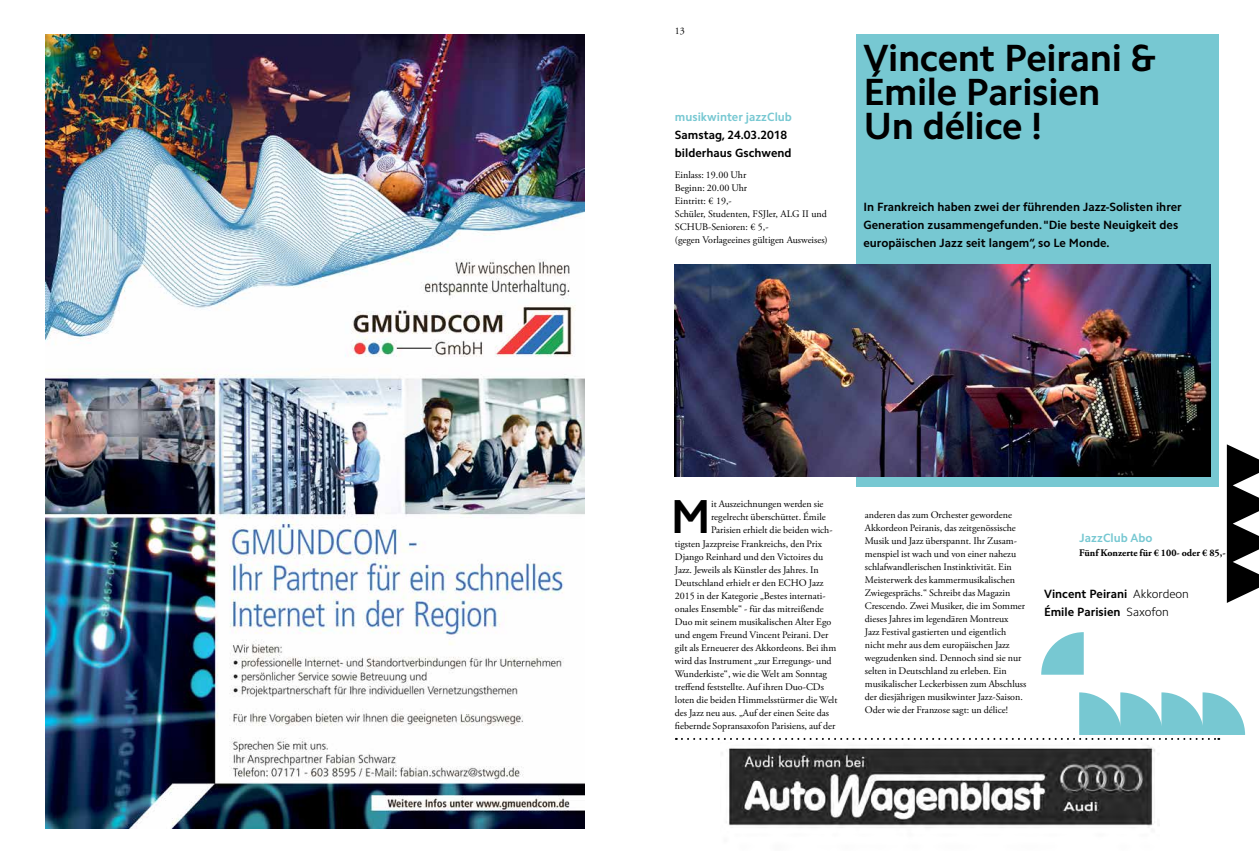
<style>
.page{position:relative;width:1259px;height:857px;background:#fff}
.page>*{position:absolute;margin:0;border:0;box-sizing:border-box;transform-origin:0 0}
.t1{font:700 47.8px "Camphor Std";color:#000}
.t2{font:700 38px/34px "Camphor Std";letter-spacing:-.01em;color:#000}
.t3{font:700 12px/18px "Camphor Std";color:#000}
.t4{font:700 12px "Camphor Std";color:#77c8d2}
.t5{font:10px/13px "Adobe Garamond Pro";color:#000}
.t6{font:700 10px "Adobe Garamond Pro";color:#000}
.s1{font-weight:300}
</style>
<div class="page">
<div style="left:856px;top:34px;width:363px;height:452px;background:#77c8d2"></div>
<img style="left:675px;top:264px;width:535px;height:212px">
<svg style="left:1041px;top:632px;width:42px;height:42px"></svg>
<svg style="left:1226px;top:444px;width:33px;height:158px"></svg>
<img style="left:45px;top:34px;width:539px;height:794px">
<img style="left:721px;top:745px;width:434px;height:83px">
<svg style="left:676px;top:692px;width:569px;height:47px"></svg>
<p class="t5" style="left:675px;top:25px;width:11px">13</p>
<p class="t4" style="left:675px;top:110px;width:119px">musikwinter jazzClub</p>
<p class="t3" style="left:675px;top:126px;width:118px">Samstag, 24.03.2018 bilderhaus Gschwend</p>
<p class="t5" style="left:675px;top:168px;width:154px">Einlass: 19.00 Uhr<br>Beginn: 20.00 Uhr<br>Eintritt: € 19,-<br>Schüler, Studenten, FSJler, ALG II und<br>SCHUB-Senioren: € 5,-<br>(gegen Vorlageeines gültigen Ausweises)</p>
<h2 class="t2" style="left:863px;top:40px;width:294px">Vincent Peirani &amp;<br>Émile Parisien<br>Un délice !</h2>
<p class="t3" style="left:863px;top:198px;width:320px">In Frankreich haben zwei der führenden Jazz-Solisten ihrer<br>Generation zusammengefunden. "Die beste Neuigkeit des europäischen Jazz seit langem“, so Le Monde.</p>
<h1 class="t1" style="left:670px;top:488px;width:42px">M</h1>
<p class="t5" style="left:711px;top:498px;width:114px">it Auszeichnungen werden sie</p>
<p class="t5" style="left:711px;top:511px;width:116px">regelrecht überschüttet. Émile</p>
<p class="t5" style="left:711px;top:524px;width:123px">Parisien erhielt die beiden wich-</p>
<p class="t5" style="left:675px;top:537px;width:149px">tigsten Jazzpreise Frankreichs, den Prix</p>
<p class="t5" style="left:675px;top:550px;width:150px">Django Reinhard und den Victoires du</p>
<p class="t5" style="left:675px;top:563px;width:145px">Jazz. Jeweils als Künstler des Jahres. In</p>
<p class="t5" style="left:675px;top:576px;width:150px">Deutschland erhielt er den ECHO Jazz</p>
<p class="t5" style="left:675px;top:589px;width:152px">2015 in der Kategorie „Bestes internati-</p>
<p class="t5" style="left:675px;top:602px;width:151px">onales Ensemble“ - für das mitreißende</p>
<p class="t5" style="left:675px;top:615px;width:158px">Duo mit seinem musikalischen Alter Ego</p>
<p class="t5" style="left:675px;top:628px;width:155px">und engem Freund Vincent Peirani. Der</p>
<p class="t5" style="left:675px;top:641px;width:163px">gilt als Erneuerer des Akkordeons. Bei ihm</p>
<p class="t5" style="left:675px;top:654px;width:158px">wird das Instrument „zur Erregungs- und</p>
<p class="t5" style="left:675px;top:667px;width:154px">Wunderkiste“, wie die Welt am Sonntag</p>
<p class="t5" style="left:675px;top:680px;width:151px">treffend feststellte. Auf ihren Duo-CDs</p>
<p class="t5" style="left:675px;top:693px;width:164px">loten die beiden Himmelsstürmer die Welt</p>
<p class="t5" style="left:675px;top:706px;width:156px">des Jazz neu aus. „Auf der einen Seite das</p>
<p class="t5" style="left:675px;top:719px;width:162px">fiebernde Sopransaxofon Parisiens, auf der</p>
<p class="t5" style="left:865px;top:508px;width:163px">anderen das zum Orchester gewordene Akkordeon Peiranis, das zeitgenössische Musik und Jazz überspannt. Ihr Zusam&shy;menspiel ist wach und von einer nahezu schlafwandlerischen Instinktivität. Ein Meisterwerk des kammermusikalischen Zwiegesprächs.“ Schreibt das Magazin Crescendo. Zwei Musiker, die im Sommer dieses Jahres im legendären Montreux<br>Jazz Festival gastierten und eigentlich nicht mehr aus dem europäischen Jazz wegzudenken sind. Dennoch sind sie nur selten in Deutschland zu erleben. Ein musikalischer Leckerbissen zum Abschluss der diesjährigen musikwinter Jazz-Saison.<br>Oder wie der Franzose sagt: un délice!</p>
<p class="t4" style="left:1079px;top:530px;width:75px">JazzClub Abo</p>
<p class="t6" style="left:1079px;top:546px;width:148px">Fünf Konzerte für € 100- oder € 85,-</p>
<p class="t3" style="left:1044px;top:584px;width:146px">Vincent Peirani <span class="s1">Akkordeon<br></span>Émile Parisien <span class="s1">Saxofon</span></p>
</div>
